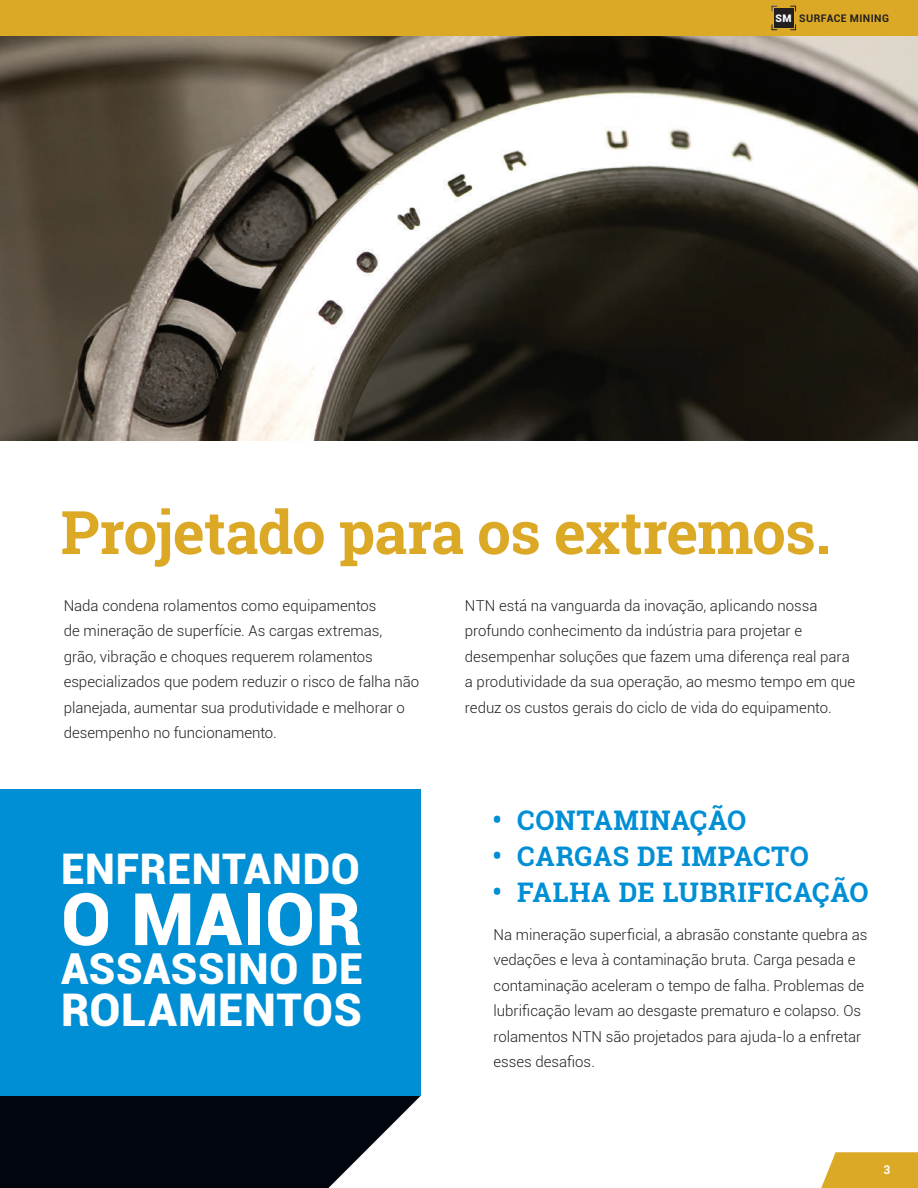
<style>
.page{position:relative;width:918px;height:1188px;background:#fff}
.page>*{position:absolute;margin:0;border:0;box-sizing:border-box;transform-origin:0 0}
.t1{font:900 72.45px "Roboto";letter-spacing:.01em;color:#fff}
.t2{font:700 60px "Roboto Slab";letter-spacing:-.015em;color:#dba926}
.t3{font:900 45px "Roboto";letter-spacing:.015em;color:#fff}
.t4{font:900 42.75px "Roboto";letter-spacing:.015em;color:#fff}
.t5{font:900 42.3px "Roboto";letter-spacing:.015em;color:#fff}
.t6{font:700 27px "Roboto Slab";letter-spacing:.02em;color:#008fd5}
.t7{font:300 15px/25.5px "Roboto";color:#231f20}
.t8{font:700 12px "Roboto";color:#fff}
.t9{font:700 10.5px "Roboto";letter-spacing:.04em;color:#231f20}
.s1{font-weight:900;color:#fff}
</style>
<div class="page">
<img style="left:0;top:36px;width:918px;height:405px">
<svg style="left:0;top:1096px;width:421px;height:92px;background:#1d2128"></svg>
<div style="left:0;top:789px;width:421px;height:307px;background:#008fd5"></div>
<svg style="left:821px;top:1152px;width:97px;height:36px;background:#ddb038"></svg>
<div style="left:0;top:0;width:918px;height:36px;background:#dba926"></div>
<div style="left:774px;top:8px;width:19px;height:20px;background:#231f20"></div>
<svg style="left:790px;top:6px;width:6px;height:6px"></svg>
<svg style="left:790px;top:24px;width:6px;height:6px"></svg>
<p class="t9" style="left:776px;top:10px;width:115px"><span class="s1">SM</span> SURFACE MINING</p>
<h2 class="t2" style="left:61px;top:491px;width:771px">Projetado para os extremos.</h2>
<p class="t7" style="left:465px;top:592px;width:392px">NTN está na vanguarda da inovação, aplicando nossa profundo conhecimento da indústria para projetar e desempenhar soluções que fazem uma diferença real para a produtividade da sua operação, ao mesmo tempo em que reduz os custos gerais do ciclo de vida do equipamento.</p>
<p class="t7" style="left:64px;top:592px;width:357px">Nada condena rolamentos como equipamentos<br>de mineração de superfície. As cargas extremas,<br>grão, vibração e choques requerem rolamentos especializados que podem reduzir o risco de falha não planejada, aumentar sua produtividade e melhorar o desempenho no funcionamento.</p>
<h3 class="t5" style="left:61px;top:839px;width:300px">ENFRENTANDO</h3>
<h1 class="t1" style="left:61px;top:868px;width:302px">O MAIOR</h1>
<h3 class="t4" style="left:61px;top:939px;width:303px">ASSASSINO DE</h3>
<h3 class="t3" style="left:61px;top:978px;width:302px">ROLAMENTOS</h3>
<h3 class="t6" style="left:492px;top:802px;width:255px">• CONTAMINAÇÃO</h3>
<h3 class="t6" style="left:492px;top:838px;width:318px">• CARGAS DE IMPACTO</h3>
<h3 class="t6" style="left:492px;top:874px;width:378px">• FALHA DE LUBRIFICAÇÃO</h3>
<p class="t7" style="left:494px;top:921px;width:375px">Na mineração superficial, a abrasão constante quebra as vedações e leva à contaminação bruta. Carga pesada e contaminação aceleram o tempo de falha. Problemas de lubrificação levam ao desgaste prematuro e colapso. Os rolamentos NTN são projetados para ajuda-lo a enfretar esses desafios.</p>
<p class="t8" style="left:883px;top:1162px;width:8px">3</p>
</div>
